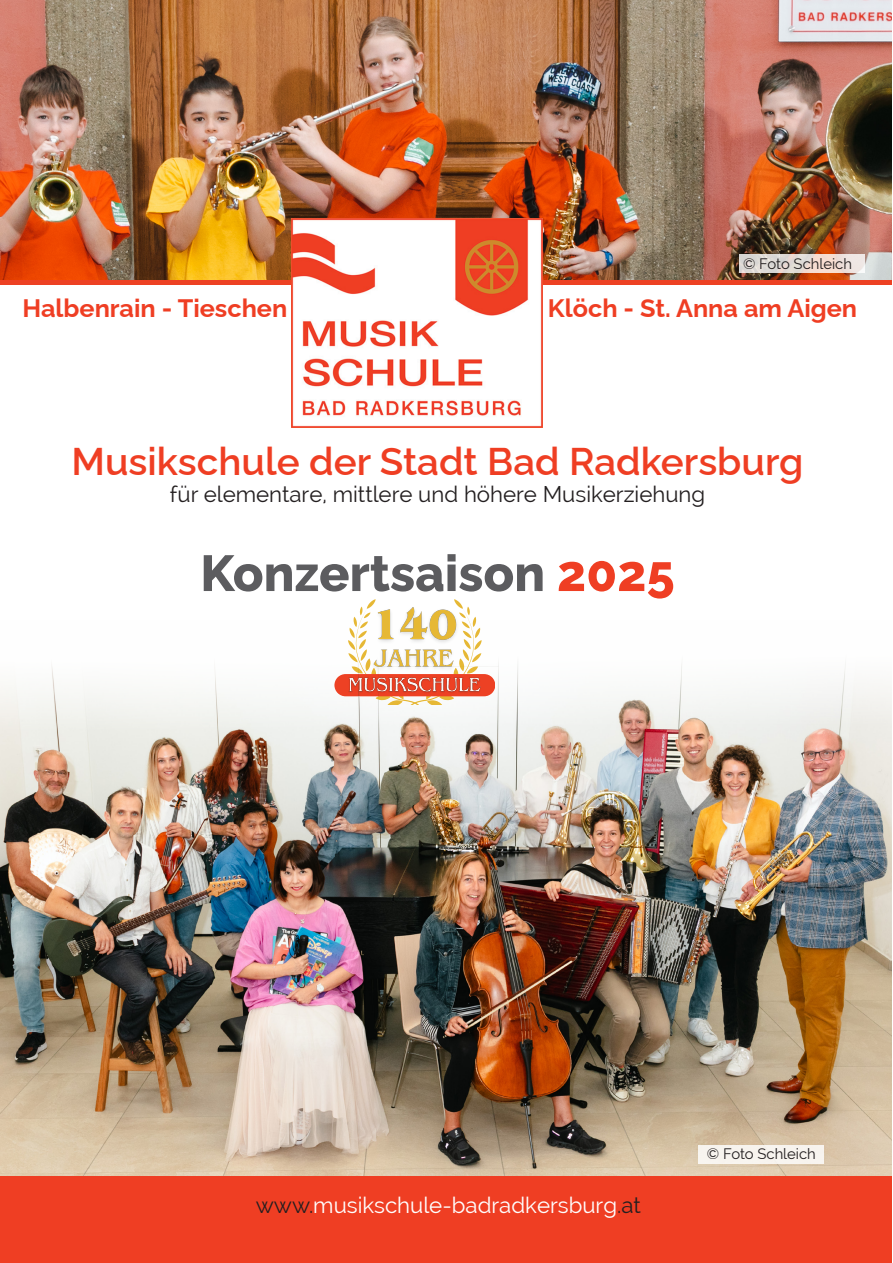
<style>
.page{position:relative;width:893px;height:1263px;background:#fff}
.page>*{position:absolute;margin:0;border:0;box-sizing:border-box;transform-origin:0 0}
.t1{font:800 50.55px "Raleway";color:#5c5c5f}
.t2{font:600 38.55px "Raleway";color:#ef3e23}
.t3{font:700 25.2px "Raleway";color:#ef3e23}
.t4{font:22.35px "Raleway";color:#231f20}
.t5{font:22.35px "Raleway";color:#fff}
.t6{font:14.85px "Raleway";color:#231f20}
.s1{color:#ef3e23}
.s2{color:#231f20}
</style>
<div class="page">
<div style="left:0;top:279px;width:892px;height:6px;background:#ed4123"></div>
<img style="left:0;top:663px;width:892px;height:514px">
<div style="left:0;top:1177px;width:892px;height:86px;background:#ef3e23"></div>
<img style="left:0;top:0;width:892px;height:279px">
<img style="left:291px;top:219px;width:251px;height:208px">
<div style="left:698px;top:1145px;width:126px;height:18px;background:#f7f4ee"></div>
<svg style="left:739px;top:254px;width:126px;height:19px;background:#e7dcd7"></svg>
<div style="left:289px;top:587px;width:250px;height:117px;background:#fff"></div>
<svg style="left:334px;top:599px;width:161px;height:105px"></svg>
<img style="left:368px;top:602px;width:94px;height:72px">
<img style="left:345px;top:675px;width:139px;height:23px">
<p class="t6" style="left:743px;top:255px;width:111px">© Foto Schleich</p>
<p class="t3" style="left:22px;top:288px;width:266px">Halbenrain - Tieschen</p>
<p class="t3" style="left:548px;top:288px;width:311px">Klöch - St. Anna am Aigen</p>
<p class="t2" style="left:71px;top:431px;width:733px">Musikschule der Stadt Bad Radkersburg</p>
<p class="t4" style="left:170px;top:481px;width:537px">für elementare, mittlere und höhere Musikerziehung</p>
<p class="t1" style="left:200px;top:533px;width:476px">Konzertsaison <span class="s1">2025</span></p>
<p class="t5" style="left:256px;top:1192px;width:387px"><span class="s2">www.</span>musikschule-badradkersburg<span class="s2">.at</span></p>
<p class="t6" style="left:707px;top:1145px;width:111px">© Foto Schleich</p>
</div>
